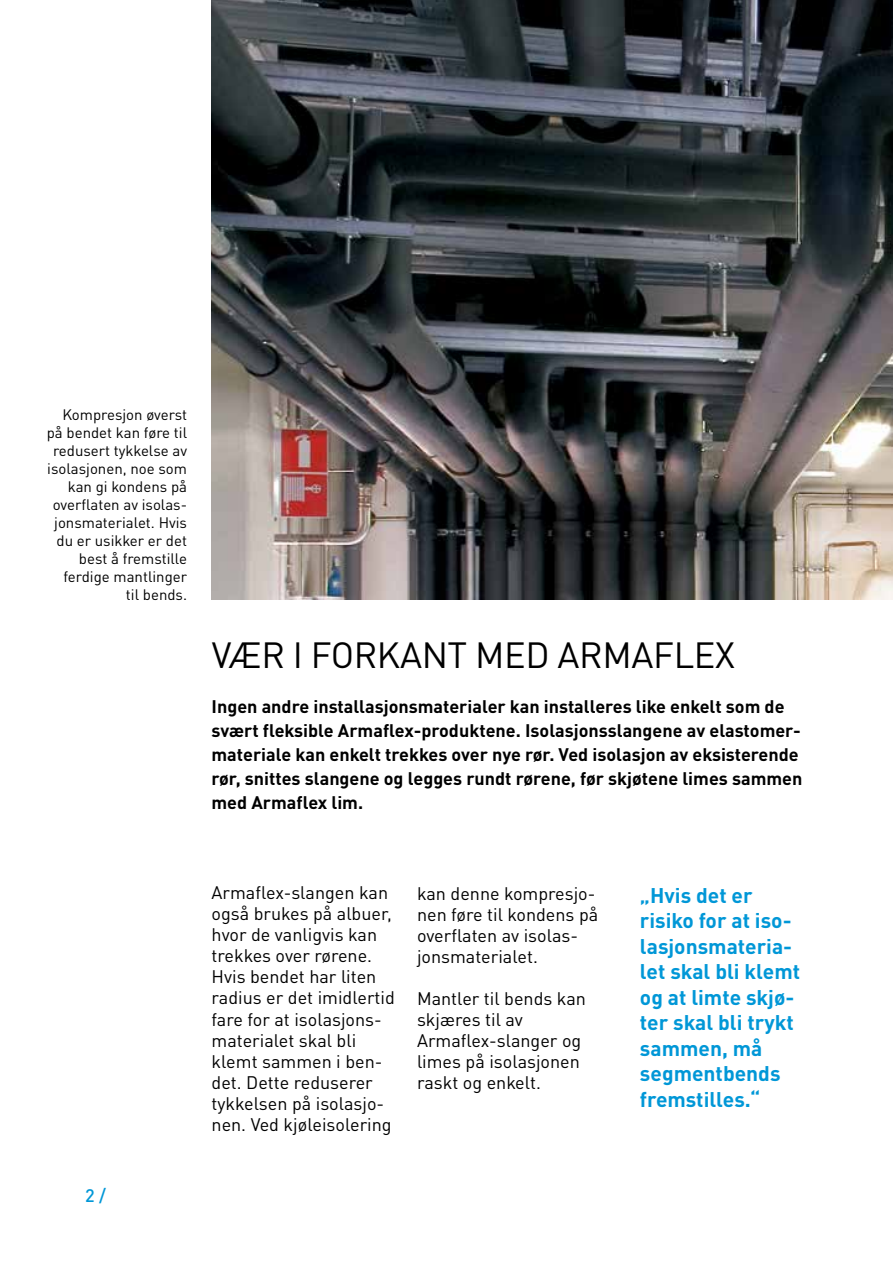
<style>
.page{position:relative;width:893px;height:1263px;background:#fff}
.page>*{position:absolute;margin:0;border:0;box-sizing:border-box;transform-origin:0 0}
.t1{font:36px "DIN Pro";letter-spacing:-.01em;color:#000}
.t2{font:700 21px/25.5px "DIN Pro";color:#0097d7}
.t3{font:18px/21px "DIN Pro";color:#000}
.t4{font:700 18px/24px "DIN Pro";color:#000}
.t5{font:500 18px "DIN Pro";color:#0097d7}
.t6{font:15px/18px "DIN Pro";color:#000;text-align:right}
</style>
<div class="page">
<img style="left:212px;top:0;width:681px;height:600px">
<p class="t6" style="left:47px;top:404px;width:142px">Kompresjon øverst på bendet kan føre til redusert tykkelse av isolasjonen, noe som kan gi kondens på overflaten av isolas&shy;jonsmaterialet. Hvis du er usikker er det best å fremstille ferdige mantlinger til bends.</p>
<h1 class="t1" style="left:212px;top:627px;width:525px">VÆR I FORKANT MED ARMAFLEX</h1>
<p class="t4" style="left:212px;top:692px;width:592px">Ingen andre installasjonsmaterialer kan installeres like enkelt som de svært fleksible Armaflex-produktene. Isolasjonsslangene av elastomer&shy;materiale kan enkelt trekkes over nye rør. Ved isolasjon av eksisterende rør, snittes slangene og legges rundt rørene, før skjøtene limes sammen med Armaflex lim.</p>
<p class="t5" style="left:85px;top:1181px;width:23px">2 /</p>
<p class="t3" style="left:212px;top:881px;width:185px">Armaflex-slangen kan også brukes på albuer, hvor de vanligvis kan trekkes over rørene.<br>Hvis bendet har liten radius er det imidlertid fare for at isolasjons&shy;materialet skal bli klemt sammen i ben&shy;det. Dette reduserer tykkelsen på isolasjo&shy;nen. Ved kjøleisolering</p>
<p class="t3" style="left:417px;top:881px;width:183px">kan denne kompresjo&shy;nen føre til kondens på overflaten av isolas&shy;jonsmaterialet.</p>
<p class="t3" style="left:417px;top:986px;width:170px">Mantler til bends kan skjæres til av<br>Armaflex-slanger og limes på isolasjonen raskt og enkelt.</p>
<p class="t2" style="left:640px;top:880px;width:162px">„Hvis det er risiko for at iso&shy;lasjonsmateria&shy;let skal bli klemt og at limte skjø&shy;ter skal bli trykt sammen, må segmentbends fremstilles.“</p>
</div>
